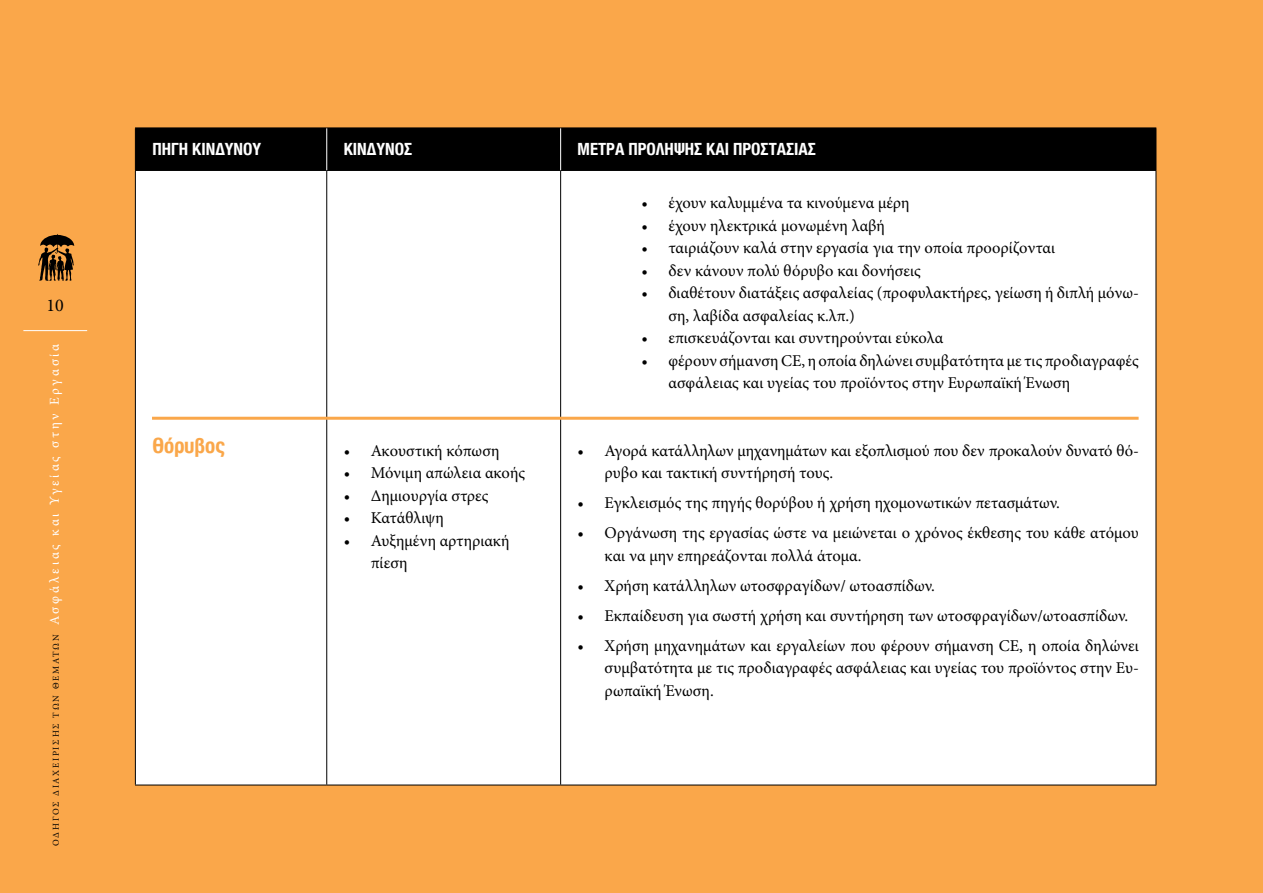
<style>
.page{position:relative;width:1263px;height:893px;background:#faa74a}
.page>*{position:absolute;margin:0;border:0;box-sizing:border-box;transform-origin:0 0}
.t1{font:700 22.5px "CF Helvetica Cond";color:#faa74a}
.t2{font:700 18px "CF Helvetica Cond";color:#fff}
.t3{font:18px "Minion Pro";color:#000}
.t4{font:16.5px/22.5px "Minion Pro";color:#000}
.t5{font:13.5px "Minion Pro";letter-spacing:.2em;color:#fff}
.s1{font-size:9px;color:#000}
</style>
<div class="page">
<svg style="left:38px;top:234px;width:36px;height:47px;background:#754e22"></svg>
<hr style="left:23px;top:330px;width:64px;height:1px;background:#fff">
<div style="left:136px;top:129px;width:1019px;height:41px;background:#000"></div>
<div style="left:135px;top:170px;width:192px;height:615px;background:#fff"></div>
<div style="left:327px;top:170px;width:234px;height:615px;background:#fff"></div>
<div style="left:561px;top:170px;width:595px;height:615px;background:#fff"></div>
<hr style="left:135px;top:170px;width:192px;height:1px;background:#000">
<hr style="left:327px;top:170px;width:234px;height:1px;background:#000">
<hr style="left:135px;top:128px;width:192px;height:1px;background:#000">
<hr style="left:135px;top:128px;width:1px;height:42px;background:#000">
<hr style="left:327px;top:128px;width:234px;height:1px;background:#000">
<hr style="left:135px;top:171px;width:1px;height:614px;background:#000">
<hr style="left:326px;top:171px;width:1px;height:614px;background:#000">
<hr style="left:560px;top:171px;width:1px;height:614px;background:#000">
<hr style="left:1155px;top:171px;width:1px;height:614px;background:#000">
<hr style="left:135px;top:785px;width:192px;height:1px;background:#000">
<hr style="left:327px;top:785px;width:234px;height:1px;background:#000">
<hr style="left:561px;top:785px;width:595px;height:1px;background:#000">
<hr style="left:326px;top:128px;width:1px;height:42px;background:#fff">
<hr style="left:561px;top:128px;width:595px;height:1px;background:#000">
<hr style="left:1155px;top:128px;width:1px;height:42px;background:#000">
<hr style="left:561px;top:170px;width:595px;height:1px;background:#000">
<hr style="left:560px;top:128px;width:1px;height:42px;background:#fff">
<hr style="left:152px;top:417px;width:986px;height:3px;background:#faa74a">
<p class="t3" style="left:47px;top:293px;width:19px">10</p>
<p class="t5" style="left:45px;top:846px;width:504px;rotate:-90deg"><span class="s1">ΟΔΗΓΟΣ ΔΙΑΧΕΙΡΙΣΗΣ ΤΩΝ ΘΕΜΑΤΩΝ</span> Ασφάλειας και Υγείας στην Εργασία</p>
<p class="t2" style="left:152px;top:140px;width:110px">ΠΗΓΗ ΚΙΝΔΥΝΟΥ</p>
<p class="t2" style="left:344px;top:140px;width:70px">ΚΙΝΔΥΝΟΣ</p>
<p class="t2" style="left:578px;top:140px;width:240px">ΜΕΤΡΑ ΠΡΟΛΗΨΗΣ ΚΑΙ ΠΡΟΣΤΑΣΙΑΣ</p>
<h1 class="t1" style="left:152px;top:434px;width:74px">Θόρυβος</h1>
<p class="t4" style="left:344px;top:439px;width:157px">• Ακουστική κόπωση</p>
<p class="t4" style="left:344px;top:462px;width:183px">• Μόνιμη απώλεια ακοής</p>
<p class="t4" style="left:344px;top:484px;width:146px">• Δημιουργία στρες</p>
<p class="t4" style="left:344px;top:507px;width:102px">• Κατάθλιψη</p>
<p class="t4" style="left:371px;top:529px;width:140px;text-indent:-27px">• Αυξημένη αρτηριακή πίεση</p>
<p class="t4" style="left:641px;top:192px;width:270px">• έχουν καλυμμένα τα κινούμενα μέρη</p>
<p class="t4" style="left:641px;top:214px;width:245px">• έχουν ηλεκτρικά μονωμένη λαβή</p>
<p class="t4" style="left:641px;top:237px;width:415px">• ταιριάζουν καλά στην εργασία για την οποία προορίζονται</p>
<p class="t4" style="left:641px;top:259px;width:281px">• δεν κάνουν πολύ θόρυβο και δονήσεις</p>
<p class="t4" style="left:668px;top:282px;width:472px;text-indent:-27px">• διαθέτουν διατάξεις ασφαλείας (προφυλακτήρες, γείωση ή διπλή μόνω&shy;ση, λαβίδα ασφαλείας κ.λπ.)</p>
<p class="t4" style="left:641px;top:327px;width:304px">• επισκευάζονται και συντηρούνται εύκολα</p>
<p class="t4" style="left:668px;top:349px;width:472px;text-indent:-27px">• φέρουν σήμανση CE, η οποία δηλώνει συμβατότητα με τις προδιαγραφές ασφάλειας και υγείας του προϊόντος στην Ευρωπαϊκή Ένωση</p>
<p class="t4" style="left:605px;top:439px;width:536px;text-indent:-27px">• Αγορά κατάλληλων μηχανημάτων και εξοπλισμού που δεν προκαλούν δυνατό θό&shy;ρυβο και τακτική συντήρησή τους.</p>
<p class="t4" style="left:578px;top:492px;width:484px">• Εγκλεισμός της πηγής θορύβου ή χρήση ηχομονωτικών πετασμάτων.</p>
<p class="t4" style="left:605px;top:522px;width:536px;text-indent:-27px">• Οργάνωση της εργασίας ώστε να μειώνεται ο χρόνος έκθεσης του κάθε ατόμου και να μην επηρεάζονται πολλά άτομα.</p>
<p class="t4" style="left:578px;top:574px;width:359px">• Χρήση κατάλληλων ωτοσφραγίδων/ ωτοασπίδων.</p>
<p class="t4" style="left:578px;top:604px;width:552px">• Εκπαίδευση για σωστή χρήση και συντήρηση των ωτοσφραγίδων/ωτοασπίδων.</p>
<p class="t4" style="left:605px;top:634px;width:536px;text-align:justify;text-indent:-27px">• Χρήση μηχανημάτων και εργαλείων που φέρουν σήμανση CE, η οποία δηλώνει συμβατότητα με τις προδιαγραφές ασφάλειας και υγείας του προϊόντος στην Ευ&shy;ρωπαϊκή Ένωση.</p>
</div>
